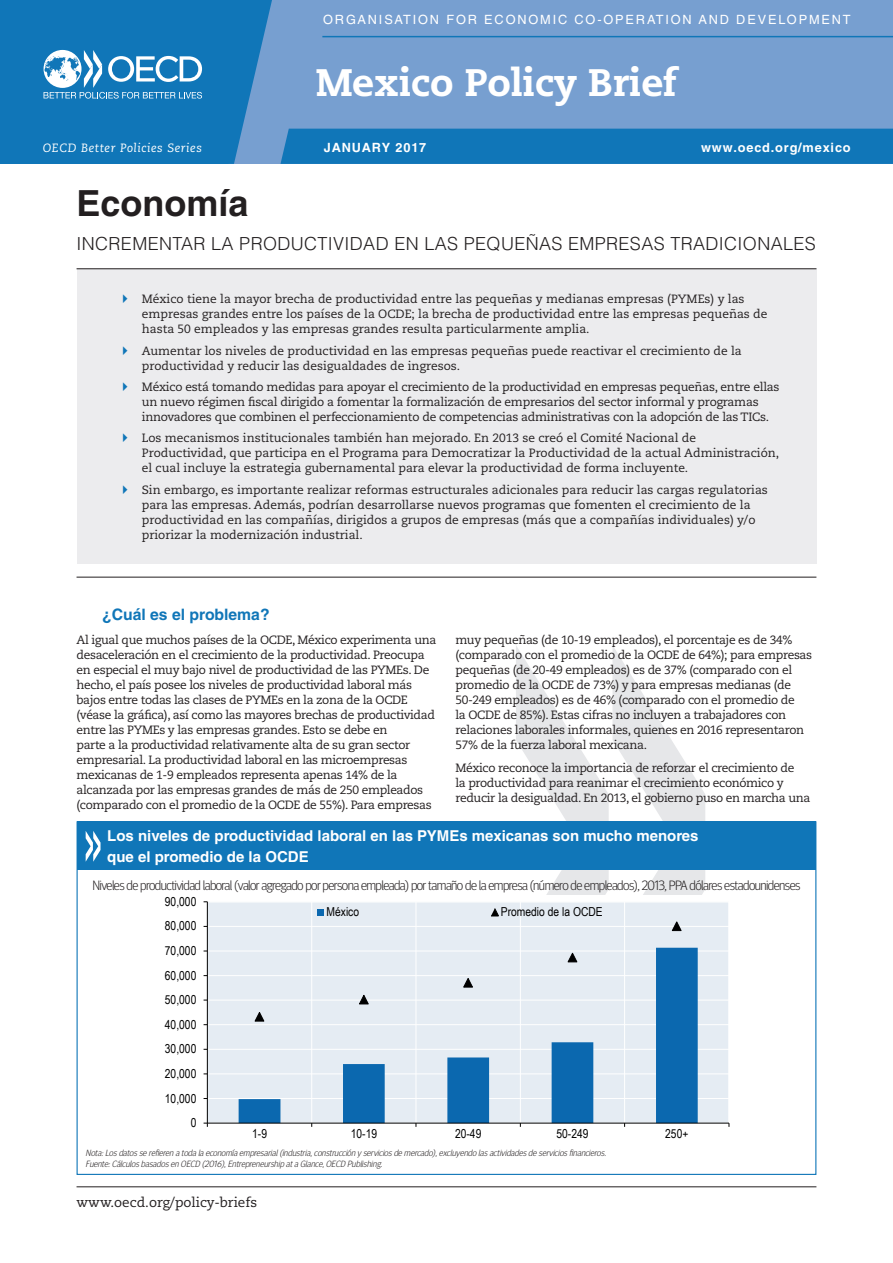
<style>
.page{position:relative;width:893px;height:1263px;background:#fff}
.page>*{position:absolute;margin:0;border:0;box-sizing:border-box;transform-origin:0 0}
.t1{font:800 38.25px "Caecilia LT Std";letter-spacing:-.005em;color:#fff}
._1_Bold_Tilte{font:700 36px "Helvetica LT Std";color:#231f20}
._2_Light_Title{font:300 18px "Helvetica LT Std";letter-spacing:.02em;color:#231f20}
.What_s_the_issue{font:700 15.75px "Helvetica LT Std";color:#1076b8}
._6_Graph_Title{font:700 15px/21px "Helvetica LT Std";color:#fff}
._7_Graph_subtitle{font:300 13.5px "Meta Headline OT";letter-spacing:-.04em;color:#231f20}
.t2{font:13.5px "Caecilia LT Std";color:#231f20}
.t3{font:12.75px "Helvetica LT Std";letter-spacing:.145em;color:#fff}
.t4{font:700 12.75px "Helvetica LT Std";letter-spacing:.065em;color:#fff}
.t5{font:12.45px "Arial Narrow";color:#000}
._5_Main_text{font:12px/15px "Caecilia LT Std";letter-spacing:-.02em;color:#231f20}
._5_Main_text-2{font:12px/15px "Caecilia LT Std";color:#231f20}
.t6{font:italic 12px "Caecilia LT Std";letter-spacing:.05em;color:#fff}
._8_Notes___Sources{font:italic 300 9px "Meta Headline OT";color:#231f20}
</style>
<div class="page">
<hr style="left:77px;top:1186px;width:739px;height:1px;background:#231f20">
<div style="left:0;top:0;width:893px;height:164px;background:#779fd0"></div>
<div style="left:280px;top:129px;width:613px;height:35px;background:#1076b8"></div>
<svg style="left:0;top:0;width:266px;height:164px;background:#227fbd"></svg>
<hr style="left:322px;top:36px;width:571px;height:1px;background:#1076b8">
<svg style="left:516px;top:646px;width:189px;height:249px"></svg>
<hr style="left:77px;top:577px;width:739px;height:1px;background:#231f20">
<div style="left:77px;top:268px;width:739px;height:296px;background:#ececee"></div>
<div style="left:77px;top:821px;width:739px;height:49px;background:#1076b8"></div>
<svg style="left:86px;top:831px;width:15px;height:31px"></svg>
<hr style="left:77px;top:268px;width:739px;height:1px;background:#231f20">
<div style="left:207px;top:902px;width:522px;height:221px;background:#e5ecf3"></div>
<hr style="left:207px;top:1098px;width:522px;height:1px;background:#fff">
<hr style="left:207px;top:1073px;width:522px;height:1px;background:#fff">
<hr style="left:207px;top:1049px;width:522px;height:1px;background:#fff">
<hr style="left:207px;top:1024px;width:522px;height:1px;background:#fff">
<hr style="left:207px;top:1000px;width:522px;height:1px;background:#fff">
<hr style="left:207px;top:975px;width:522px;height:1px;background:#fff">
<hr style="left:207px;top:950px;width:522px;height:1px;background:#fff">
<hr style="left:207px;top:926px;width:522px;height:1px;background:#fff">
<hr style="left:311px;top:902px;width:1px;height:221px;background:#fff">
<hr style="left:415px;top:902px;width:1px;height:221px;background:#fff">
<hr style="left:520px;top:902px;width:1px;height:221px;background:#fff">
<hr style="left:624px;top:902px;width:1px;height:221px;background:#fff">
<svg style="left:239px;top:948px;width:459px;height:175px"></svg>
<hr style="left:207px;top:902px;width:1px;height:221px;background:#000">
<hr style="left:207px;top:1123px;width:522px;height:1px;background:#000">
<svg style="left:255px;top:1012px;width:19px;height:19px"></svg>
<svg style="left:359px;top:995px;width:10px;height:9px"></svg>
<svg style="left:463px;top:978px;width:10px;height:9px"></svg>
<svg style="left:568px;top:953px;width:9px;height:9px"></svg>
<svg style="left:672px;top:921px;width:10px;height:10px"></svg>
<div style="left:317px;top:909px;width:7px;height:6px;background:#0b68af"></div>
<svg style="left:491px;top:908px;width:8px;height:9px"></svg>
<p class="t3" style="left:323px;top:12px;width:529px">ORGANISATION FOR ECONOMIC CO-OPERATION AND DEVELOPMENT</p>
<h1 class="t1" style="left:316px;top:59px;width:362px">Mexico Policy Brief</h1>
<p class="t6" style="left:43px;top:141px;width:161px">OECD Better Policies Series</p>
<p class="t4" style="left:324px;top:140px;width:104px">JANUARY 2017</p>
<p class="t4" style="left:701px;top:140px;width:151px">www.oecd.org/mexico</p>
<p class="_1_Bold_Tilte" style="left:77px;top:181px;width:174px">Economía</p>
<p class="_2_Light_Title" style="left:77px;top:232px;width:741px">INCREMENTAR LA PRODUCTIVIDAD EN LAS PEQUEÑAS EMPRESAS TRADICIONALES</p>
<p class="_5_Main_text-2" style="left:142px;top:292px;width:627px">México tiene la mayor brecha de productividad entre las pequeñas y medianas empresas (PYMEs) y las empresas grandes entre los países de la OCDE; la brecha de productividad entre las empresas pequeñas de hasta 50 empleados y las empresas grandes resulta particularmente amplia.</p>
<p class="_5_Main_text-2" style="left:142px;top:343px;width:601px">Aumentar los niveles de productividad en las empresas pequeñas puede reactivar el crecimiento de la productividad y reducir las desigualdades de ingresos.</p>
<p class="_5_Main_text" style="left:142px;top:379px;width:639px">México está tomando medidas para apoyar el crecimiento de la productividad en empresas pequeñas, entre ellas un nuevo régimen fiscal dirigido a fomentar la formalización de empresarios del sector informal y programas innovadores que combinen el perfeccionamiento de competencias administrativas con la adopción de las TICs.</p>
<p class="_5_Main_text-2" style="left:142px;top:431px;width:639px">Los mecanismos institucionales también han mejorado. En 2013 se creó el Comité Nacional de<br>Productividad, que participa en el Programa para Democratizar la Productividad de la actual Administración, el cual incluye la estrategia gubernamental para elevar la productividad de forma incluyente.</p>
<p class="_5_Main_text-2" style="left:142px;top:482px;width:628px">Sin embargo, es importante realizar reformas estructurales adicionales para reducir las cargas regulatorias para las empresas. Además, podrían desarrollarse nuevos programas que fomenten el crecimiento de la productividad en las compañías, dirigidos a grupos de empresas (más que a compañías individuales) y/o priorizar la modernización industrial.</p>
<p class="What_s_the_issue" style="left:102px;top:605px;width:169px">¿Cuál es el problema?</p>
<p class="_5_Main_text" style="left:77px;top:632px;width:361px">Al igual que muchos países de la OCDE, México experimenta una desaceleración en el crecimiento de la productividad. Preocupa en especial el muy bajo nivel de productividad de las PYMEs. De hecho, el país posee los niveles de productividad laboral más bajos entre todas las clases de PYMEs en la zona de la OCDE (véase la gráfica), así como las mayores brechas de productividad entre las PYMEs y las empresas grandes. Esto se debe en<br>parte a la productividad relativamente alta de su gran sector empresarial. La productividad laboral en las microempresas mexicanas de 1-9 empleados representa apenas 14% de la alcanzada por las empresas grandes de más de 250 empleados (comparado con el promedio de la OCDE de 55%). Para empresas</p>
<p class="_5_Main_text" style="left:455px;top:632px;width:358px">muy pequeñas (de 10-19 empleados), el porcentaje es de 34% (comparado con el promedio de la OCDE de 64%); para empresas pequeñas (de 20-49 empleados) es de 37% (comparado con el promedio de la OCDE de 73%) y para empresas medianas (de 50-249 empleados) es de 46% (comparado con el promedio de<br>la OCDE de 85%). Estas cifras no incluyen a trabajadores con relaciones laborales informales, quienes en 2016 representaron 57% de la fuerza laboral mexicana.</p>
<p class="_5_Main_text" style="left:455px;top:761px;width:356px">México reconoce la importancia de reforzar el crecimiento de<br>la productividad para reanimar el crecimiento económico y reducir la desigualdad. En 2013, el gobierno puso en marcha una</p>
<p class="_6_Graph_Title" style="left:107px;top:825px;width:593px">Los niveles de productividad laboral en las PYMEs mexicanas son mucho menores que el promedio de la OCDE</p>
<p class="_7_Graph_subtitle" style="left:92px;top:877px;width:710px">Niveles de productividad laboral (valor agregado por persona empleada) por tamaño de la empresa (número de empleados), 2013, PPA dólares estadounidenses</p>
<p class="t5" style="left:165px;top:892px;width:33px">90,000</p>
<p class="t5" style="left:165px;top:917px;width:33px">80,000</p>
<p class="t5" style="left:165px;top:941px;width:33px">70,000</p>
<p class="t5" style="left:165px;top:966px;width:33px">60,000</p>
<p class="t5" style="left:165px;top:991px;width:33px">50,000</p>
<p class="t5" style="left:165px;top:1015px;width:33px">40,000</p>
<p class="t5" style="left:165px;top:1040px;width:33px">30,000</p>
<p class="t5" style="left:165px;top:1064px;width:33px">20,000</p>
<p class="t5" style="left:165px;top:1089px;width:33px">10,000</p>
<p class="t5" style="left:191px;top:1113px;width:7px">0</p>
<p class="t5" style="left:327px;top:903px;width:34px">México</p>
<p class="t5" style="left:501px;top:903px;width:104px">Promedio de la OCDE</p>
<p class="t5" style="left:252px;top:1125px;width:16px">1-9</p>
<p class="t5" style="left:351px;top:1125px;width:28px">10-19</p>
<p class="t5" style="left:455px;top:1125px;width:28px">20-49</p>
<p class="t5" style="left:556px;top:1125px;width:34px">50-249</p>
<p class="t5" style="left:665px;top:1125px;width:25px">250+</p>
<p class="_8_Notes___Sources" style="left:86px;top:1148px;width:524px">Nota:Losdatosserefieren atodalaeconomíaempresarial(industria,construcción y serviciosdemercado),excluyendo lasactividadesdeserviciosfinancieros.</p>
<p class="_8_Notes___Sources" style="left:86px;top:1158px;width:301px">Fuente:Cálculosbasadosen OECD (2016),Entrepreneurship ataGlance,OECD Publishing.</p>
<p class="t2" style="left:77px;top:1194px;width:182px">www.oecd.org/policy-briefs</p>
</div>
